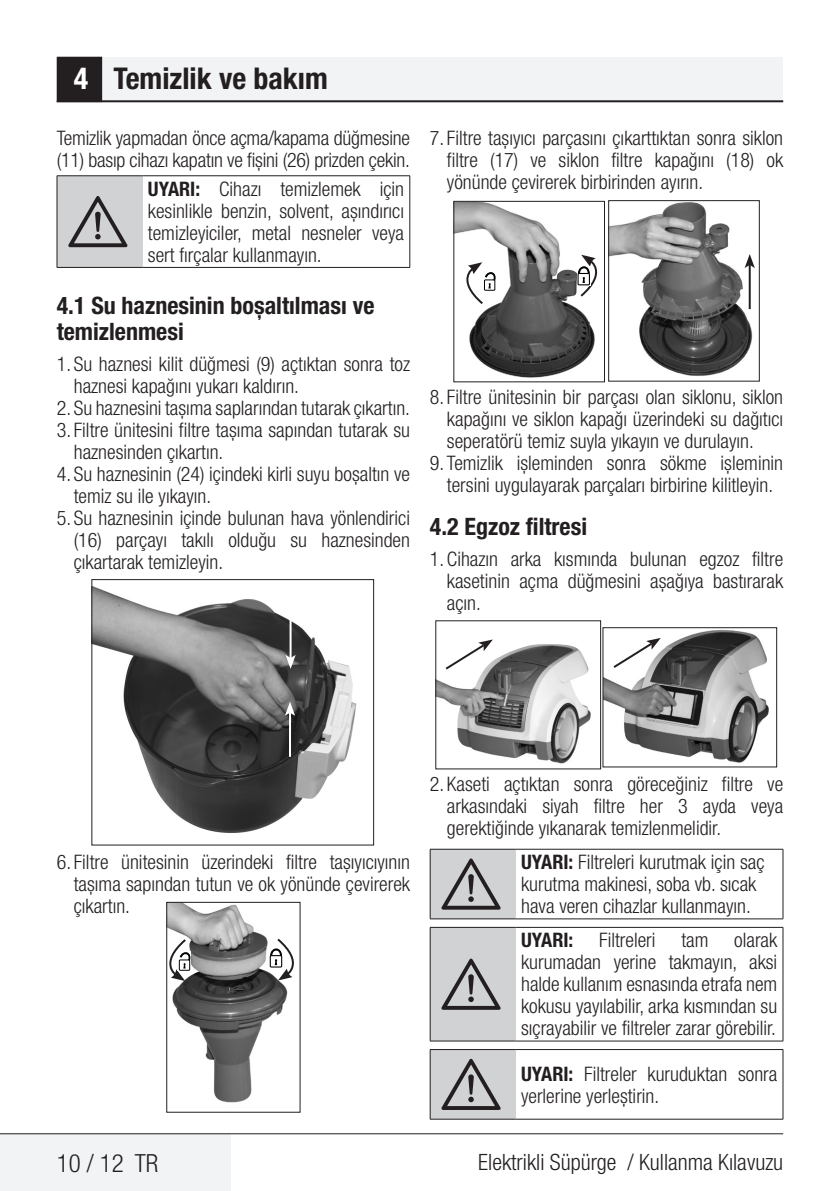
<style>
.page{position:relative;width:840px;height:1191px;background:#fff}
.page>*{position:absolute;margin:0;border:0;box-sizing:border-box;transform-origin:0 0}
.t1{font:64px "ZIWARNUN";color:#231f20}
.t2{font:700 condensed 30px "Helvetica Neue LT Pro";color:#231f20}
.t3{font:300 condensed 25px "Helvetica Neue LT Pro";color:#231f20}
.t4{font:700 condensed 24px/26px "Helvetica Neue LT Pro";color:#231f20}
.t5{font:300 condensed 22.4px "Helvetica Neue LT Pro";color:#231f20}
.t6{font:300 condensed 20px/22px "Helvetica Neue LT Pro";color:#231f20;text-align:justify}
.t7{font:700 condensed 20px "Helvetica Neue LT Pro";color:#231f20}
.s1{color:#fff}
.s2{font-weight:700}
</style>
<div class="page">
<div style="left:0;top:1133px;width:230px;height:58px;background:#f2f3f4"></div>
<hr style="left:0;top:1133px;width:782px;height:1px;background:#231f20">
<div style="left:57px;top:57px;width:725px;height:45px;background:#f2f3f4"></div>
<hr style="left:57px;top:100px;width:725px;height:2px;background:#231f20">
<div style="left:58px;top:58px;width:43px;height:43px;background:#231f20"></div>
<div style="left:57px;top:57px;width:45px;height:45px;border:2px solid #231f20"></div>
<div style="left:57px;top:176px;width:85px;height:91px;background:#d1d2d4"></div>
<hr style="left:142px;top:175px;width:268px;height:1px;background:#231f20">
<hr style="left:409px;top:176px;width:1px;height:91px;background:#231f20">
<hr style="left:142px;top:267px;width:268px;height:1px;background:#231f20">
<hr style="left:57px;top:267px;width:85px;height:1px;background:#231f20">
<hr style="left:57px;top:175px;width:85px;height:1px;background:#231f20">
<hr style="left:57px;top:176px;width:1px;height:91px;background:#231f20">
<img style="left:92px;top:580px;width:283px;height:266px">
<div style="left:91px;top:579px;width:283px;height:266px;border:1px solid #231f20"></div>
<hr style="left:289px;top:614px;width:2px;height:44px;background:#fff">
<svg style="left:285px;top:655px;width:10px;height:14px"></svg>
<hr style="left:289px;top:712px;width:2px;height:45px;background:#fff">
<svg style="left:285px;top:701px;width:10px;height:15px"></svg>
<img style="left:168px;top:904px;width:120px;height:199px">
<div style="left:166px;top:902px;width:134px;height:210px;border:1px solid #231f20"></div>
<svg style="left:190px;top:951px;width:1px;height:20px"></svg>
<svg style="left:166px;top:937px;width:24px;height:44px"></svg>
<div style="left:269px;top:948px;width:13px;height:20px;background:#fff"></div>
<div style="left:269px;top:955px;width:13px;height:12px;border:1px solid #000303"></div>
<svg style="left:270px;top:936px;width:31px;height:44px"></svg>
<img style="left:453px;top:200px;width:151px;height:178px">
<img style="left:609px;top:203px;width:146px;height:177px">
<hr style="left:748px;top:265px;width:2px;height:44px;background:#231f20">
<svg style="left:744px;top:254px;width:10px;height:14px"></svg>
<div style="left:607px;top:200px;width:152px;height:182px;border:1px solid #231f20"></div>
<svg style="left:455px;top:262px;width:40px;height:44px"></svg>
<svg style="left:577px;top:255px;width:28px;height:44px"></svg>
<img style="left:437px;top:639px;width:154px;height:125px">
<img style="left:603px;top:627px;width:174px;height:141px">
<div style="left:602px;top:627px;width:174px;height:140px;border:1px solid #231f20"></div>
<svg style="left:443px;top:639px;width:49px;height:32px"></svg>
<svg style="left:611px;top:638px;width:49px;height:32px"></svg>
<div style="left:430px;top:849px;width:85px;height:70px;background:#d1d2d4"></div>
<hr style="left:515px;top:849px;width:267px;height:1px;background:#231f20">
<hr style="left:782px;top:849px;width:1px;height:69px;background:#231f20">
<hr style="left:515px;top:918px;width:267px;height:1px;background:#231f20">
<hr style="left:429px;top:918px;width:86px;height:1px;background:#231f20">
<hr style="left:429px;top:849px;width:86px;height:1px;background:#231f20">
<hr style="left:429px;top:849px;width:1px;height:69px;background:#231f20">
<div style="left:430px;top:927px;width:85px;height:114px;background:#d1d2d4"></div>
<hr style="left:515px;top:927px;width:267px;height:1px;background:#231f20">
<hr style="left:782px;top:927px;width:1px;height:113px;background:#231f20">
<hr style="left:515px;top:1040px;width:267px;height:1px;background:#231f20">
<hr style="left:429px;top:1040px;width:86px;height:1px;background:#231f20">
<hr style="left:429px;top:927px;width:86px;height:1px;background:#231f20">
<hr style="left:429px;top:927px;width:1px;height:113px;background:#231f20">
<div style="left:430px;top:1049px;width:85px;height:70px;background:#d1d2d4"></div>
<hr style="left:515px;top:1049px;width:267px;height:1px;background:#231f20">
<hr style="left:782px;top:1049px;width:1px;height:70px;background:#231f20">
<hr style="left:515px;top:1118px;width:267px;height:1px;background:#231f20">
<hr style="left:429px;top:1118px;width:86px;height:1px;background:#231f20">
<hr style="left:429px;top:1049px;width:86px;height:1px;background:#231f20">
<hr style="left:429px;top:1049px;width:1px;height:70px;background:#231f20">
<h2 class="t2" style="left:74px;top:60px;width:255px"><span class="s1">4</span> Temizlik ve bakım</h2>
<p class="t6" style="left:57px;top:127px;width:354px">Temizlik yapmadan önce açma/kapama düğmesine (11) basıp cihazı kapatın ve fişini (26) prizden çekin.</p>
<h1 class="t1" style="left:68px;top:188px;width:63px">A</h1>
<p class="t6" style="left:148px;top:177px;width:257px"><span class="s2">UYARI:</span> Cihazı temizlemek için kesinlikle benzin, solvent, aşındırıcı temizleyiciler, metal nesneler veya sert fırçalar kullanmayın.</p>
<p class="t4" style="left:57px;top:292px;width:319px">4.1 Su haznesinin boşaltılması ve temizlenmesi</p>
<p class="t6" style="left:74px;top:352px;width:337px;text-indent:-17px">1. Su haznesi kilit düğmesi (9) açtıktan sonra toz haznesi kapağını yukarı kaldırın.</p>
<p class="t6" style="left:57px;top:396px;width:354px">2. Su haznesini taşıma saplarından tutarak çıkartın.</p>
<p class="t6" style="left:74px;top:418px;width:337px;text-indent:-17px">3. Filtre ünitesini filtre taşıma sapından tutarak su haznesinden çıkartın.</p>
<p class="t6" style="left:74px;top:462px;width:337px;text-indent:-17px">4. Su haznesinin (24) içindeki kirli suyu boşaltın ve temiz su ile yıkayın.</p>
<p class="t6" style="left:74px;top:506px;width:337px;text-indent:-17px">5. Su haznesinin içinde bulunan hava yönlendirici (16) parçayı takılı olduğu su haznesinden çıkartarak temizleyin.</p>
<p class="t6" style="left:446px;top:127px;width:337px;text-indent:-17px">7. Filtre taşıyıcı parçasını çıkarttıktan sonra siklon filtre (17) ve siklon filtre kapağını (18) ok yönünde çevirerek birbirinden ayırın.</p>
<p class="t6" style="left:446px;top:386px;width:337px;text-indent:-17px">8. Filtre ünitesinin bir parçası olan siklonu, siklon kapağını ve siklon kapağı üzerindeki su dağıtıcı seperatörü temiz suyla yıkayın ve durulayın.</p>
<p class="t6" style="left:429px;top:452px;width:354px;text-align:center">9. Temizlik işleminden sonra sökme işleminin tersini uygulayarak parçaları birbirine kilitleyin.</p>
<p class="t4" style="left:429px;top:513px;width:159px">4.2 Egzoz filtresi</p>
<p class="t6" style="left:446px;top:548px;width:337px;text-indent:-17px">1. Cihazın arka kısmında bulunan egzoz filtre kasetinin açma düğmesini aşağıya bastırarak açın.</p>
<p class="t6" style="left:74px;top:851px;width:337px;text-indent:-17px">6. Filtre ünitesinin üzerindeki filtre taşıyıcıyının taşıma sapından tutun ve ok yönünde çevirerek çıkartın.</p>
<p class="t6" style="left:446px;top:773px;width:337px;text-indent:-17px">2. Kaseti açtıktan sonra göreceğiniz filtre ve arkasındaki siyah filtre her 3 ayda veya gerektiğinde yıkanarak temizlenmelidir.</p>
<h1 class="t1" style="left:441px;top:850px;width:63px">A</h1>
<p class="t6" style="left:521px;top:851px;width:245px;text-align:left"><span class="s2">UYARI:</span> Filtreleri kurutmak için saç kurutma makinesi, soba vb. sıcak hava veren cihazlar kullanmayın.</p>
<h1 class="t1" style="left:441px;top:950px;width:63px">A</h1>
<p class="t6" style="left:521px;top:929px;width:257px;text-indent:213px">olarak kurumadan yerine takmayın, aksi halde kullanım esnasında etrafa nem kokusu yayılabilir, arka kısmından su sıçrayabilir ve filtreler zarar görebilir.</p>
<p class="t7" style="left:521px;top:928px;width:54px">UYARI:</p>
<p class="t6" style="left:599px;top:929px;width:58px">Filtreleri</p>
<p class="t6" style="left:681px;top:929px;width:29px">tam</p>
<h1 class="t1" style="left:441px;top:1050px;width:63px">A</h1>
<p class="t6" style="left:521px;top:1062px;width:257px"><span class="s2">UYARI:</span> Filtreler kuruduktan sonra yerlerine yerleştirin.</p>
<p class="t3" style="left:57px;top:1148px;width:103px">10 / 12 TR</p>
<p class="t5" style="left:478px;top:1149px;width:306px">Elektrikli Süpürge / Kullanma Kılavuzu</p>
</div>
